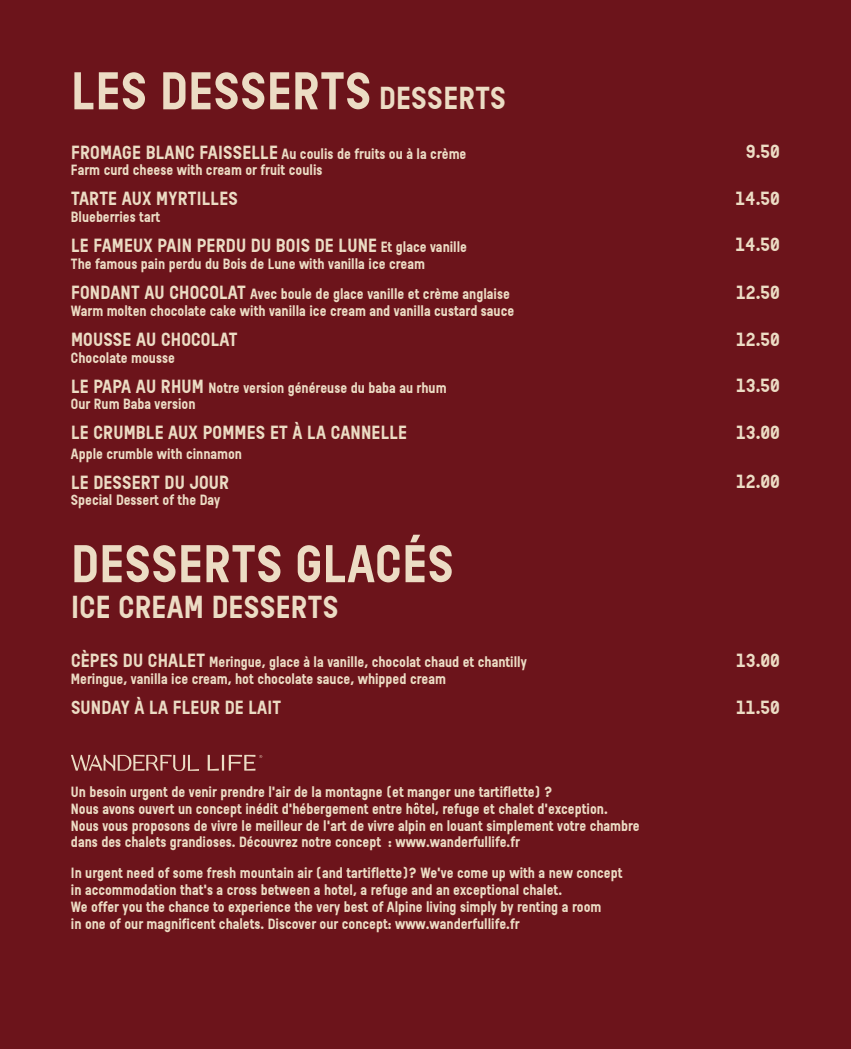
<style>
.page{position:relative;width:851px;height:1049px;background:#fff}
.page>*{position:absolute;margin:0;border:0;box-sizing:border-box;transform-origin:0 0}
.t1{font:700 50px "Reglo";letter-spacing:.01em;color:#ecdcc4}
.t2{font:700 30px "Reglo";letter-spacing:.01em;color:#ecdcc4}
.t3{font:700 18px "Reglo";letter-spacing:.01em;color:#ecdcc4}
.t4{font:700 14px/16.8px "Reglo";color:#ecdcc4}
.s1{font-size:30px}
.s2{font-size:18px}
.s3{font-size:14px}
</style>
<div class="page">
<div style="left:0;top:0;width:850px;height:1049px;background:#6c141b"></div>
<svg style="left:71px;top:755px;width:128px;height:16px"></svg>
<svg style="left:208px;top:755px;width:54px;height:16px"></svg>
<h1 class="t1" style="left:71px;top:62px;width:436px">LES DESSERTS <span class="s1">DESSERTS</span></h1>
<p class="t4" style="left:71px;top:145px;width:397px"><span class="s2">FROMAGE BLANC FAISSELLE</span> Au coulis de fruits ou à la crème<br>Farm curd cheese with cream or fruit coulis</p>
<p class="t3" style="left:71px;top:188px;width:168px">TARTE AUX MYRTILLES</p>
<p class="t4" style="left:71px;top:209px;width:91px">Blueberries tart</p>
<p class="t3" style="left:71px;top:235px;width:397px">LE FAMEUX PAIN PERDU DU BOIS DE LUNE <span class="s3">Et glace vanille</span></p>
<p class="t4" style="left:71px;top:249px;width:440px;line-height:30px">The famous pain perdu du Bois de Lune with vanilla ice cream<br><span class="s2">FONDANT AU CHOCOLAT</span> Avec boule de glace vanille et crème anglaise</p>
<p class="t4" style="left:71px;top:302px;width:445px">Warm molten chocolate cake with vanilla ice cream and vanilla custard sauce</p>
<p class="t3" style="left:71px;top:329px;width:168px">MOUSSE AU CHOCOLAT</p>
<p class="t4" style="left:71px;top:342px;width:377px;line-height:30px">Chocolate mousse<br><span class="s2">LE PAPA AU RHUM</span> Notre version généreuse du baba au rhum</p>
<p class="t4" style="left:71px;top:396px;width:126px">Our Rum Baba version</p>
<p class="t3" style="left:71px;top:422px;width:337px">LE CRUMBLE AUX POMMES ET À LA CANNELLE</p>
<p class="t4" style="left:71px;top:445px;width:172px">Apple crumble with cinnamon</p>
<p class="t3" style="left:71px;top:471px;width:160px">LE DESSERT DU JOUR</p>
<p class="t4" style="left:71px;top:492px;width:151px">Special Dessert of the Day</p>
<h1 class="t1" style="left:71px;top:535px;width:384px">DESSERTS GLACÉS</h1>
<h2 class="t2" style="left:71px;top:590px;width:269px">ICE CREAM DESSERTS</h2>
<p class="t4" style="left:71px;top:654px;width:457px"><span class="s2">CÈPES DU CHALET</span> Meringue, glace à la vanille, chocolat chaud et chantilly<br>Meringue, vanilla ice cream, hot chocolate sauce, whipped cream</p>
<p class="t3" style="left:71px;top:697px;width:212px">SUNDAY À LA FLEUR DE LAIT</p>
<p class="t4" style="left:71px;top:783px;width:570px">Un besoin urgent de venir prendre l'air de la montagne (et manger une tartiflette) ?<br>Nous avons ouvert un concept inédit d'hébergement entre hotel, refuge et chalet d'exception.<br>Nous vous proposons de vivre le meilleur de l'art de vivre alpin en louant simplement votre chambre dans des chalets grandioses. Découvrez notre concept : www.wanderfullife.fr</p>
<p class="t4" style="left:71px;top:865px;width:553px">In urgent need of some fresh mountain air (and tartiflette)? We've come up with a new concept in accommodation that's a cross between a hotel, a refuge and an exceptional chalet.<br>We offer you the chance to experience the very best of Alpine living simply by renting a room<br>in one of our magnificent chalets. Discover our concept: www.wanderfullife.fr</p>
<p class="t3" style="left:745px;top:141px;width:36px">9.50</p>
<p class="t3" style="left:735px;top:187px;width:46px">14.50</p>
<p class="t3" style="left:735px;top:234px;width:46px">14.50</p>
<p class="t3" style="left:736px;top:282px;width:46px">12.50</p>
<p class="t3" style="left:736px;top:329px;width:46px">12.50</p>
<p class="t3" style="left:736px;top:375px;width:46px">13.50</p>
<p class="t3" style="left:736px;top:422px;width:46px">13.00</p>
<p class="t3" style="left:736px;top:471px;width:46px">12.00</p>
<p class="t3" style="left:736px;top:649px;width:46px">13.00</p>
<p class="t3" style="left:736px;top:696px;width:45px">11.50</p>
</div>
